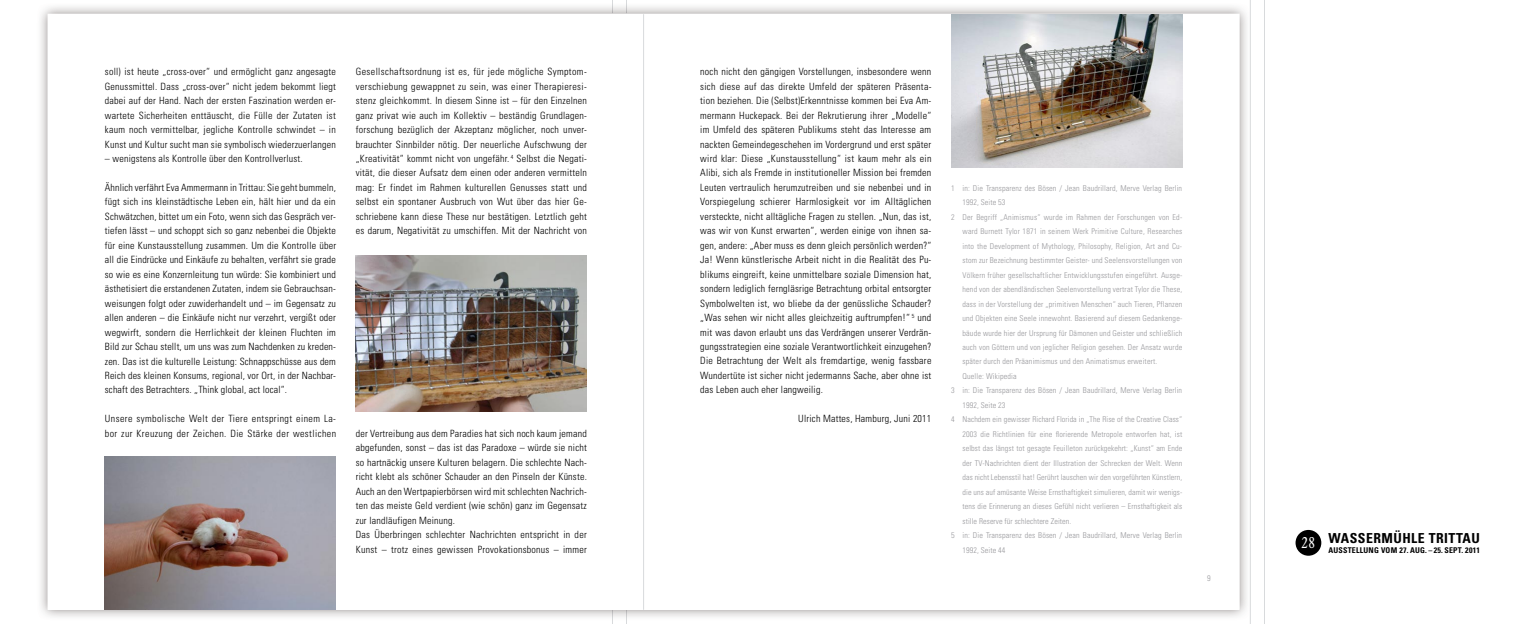
<style>
.page{position:relative;width:1514px;height:624px;background:#fff}
.page>*{position:absolute;margin:0;border:0;box-sizing:border-box;transform-origin:0 0}
.t1{font:condensed 16px "Garamond BE";color:#fff}
.t2{font:700 condensed 13.8px "Univers";letter-spacing:.035em;color:#000}
.t3{font:300 condensed 10px/14.5px "Univers";letter-spacing:.02em;color:#000;text-align:justify}
.t4{font:300 condensed 10px/14.5px "Univers";letter-spacing:.04em;color:#000}
.t5{font:300 condensed 8px "Univers";letter-spacing:.015em;color:#97979b}
.t6{font:700 condensed 7.9px "Univers";letter-spacing:.025em;color:#000}
</style>
<div class="page">
<div style="left:1295px;top:530px;width:26px;height:25px;background:#000;border-radius:50%"></div>
<hr style="left:612px;top:0;width:1px;height:624px;background:#d8dadc">
<hr style="left:626px;top:0;width:1px;height:624px;background:#d8dadc">
<img style="left:40px;top:6px;width:1207px;height:611px">
<img style="left:612px;top:6px;width:1px;height:611px">
<img style="left:626px;top:6px;width:1px;height:611px">
<hr style="left:1250px;top:0;width:1px;height:624px;background:#d8dadc">
<hr style="left:1264px;top:0;width:1px;height:624px;background:#d8dadc">
<div style="left:48px;top:14px;width:1191px;height:595px;background:#fff"></div>
<img style="left:951px;top:14px;width:231px;height:153px">
<img style="left:356px;top:255px;width:231px;height:156px">
<img style="left:105px;top:457px;width:231px;height:152px">
<hr style="left:643px;top:14px;width:1px;height:595px;background:#d8dadc">
<p class="t3" style="left:105px;top:64px;width:233px">soll) ist heute „cross-over“ und ermöglicht ganz angesagte Genussmittel. Dass „cross-over“ nicht jedem bekommt liegt dabei auf der Hand. Nach der ersten Faszination werden er&shy;wartete Sicherheiten enttäuscht, die Fülle der Zutaten ist kaum noch vermittelbar, jegliche Kontrolle schwindet – in Kunst und Kultur sucht man sie symbolisch wiederzuerlangen</p>
<p class="t3" style="left:105px;top:151px;width:199px">– wenigstens als Kontrolle über den Kontrollverlust.</p>
<p class="t3" style="left:105px;top:180px;width:233px">Ähnlich verfährt Eva Ammermann in Trittau: Sie geht bummeln, fügt sich ins kleinstädtische Leben ein, hält hier und da ein Schwätzchen, bittet um ein Foto, wenn sich das Gespräch ver&shy;tiefen lässt – und schoppt sich so ganz nebenbei die Objekte für eine Kunstausstellung zusammen. Um die Kontrolle über all die Eindrücke und Einkäufe zu behalten, verfährt sie grade so wie es eine Konzernleitung tun würde: Sie kombiniert und ästhetisiert die erstandenen Zutaten, indem sie Gebrauchsan&shy;weisungen folgt oder zuwiderhandelt und – im Gegensatz zu allen anderen – die Einkäufe nicht nur verzehrt, vergißt oder wegwirft, sondern die Herrlichkeit der kleinen Fluchten im Bild zur Schau stellt, um uns was zum Nachdenken zu kreden&shy;zen. Das ist die kulturelle Leistung: Schnappschüsse aus dem Reich des kleinen Konsums, regional, vor Ort, in der Nachbar&shy;schaft des Betrachters. „Think global, act local“.</p>
<p class="t4" style="left:105px;top:411px;width:233px">Unsere symbolische Welt der Tiere entspringt einem La&shy;bor zur Kreuzung der Zeichen. Die Stärke der westlichen</p>
<p class="t3" style="left:356px;top:64px;width:233px">Gesellschaftsordnung ist es, für jede mögliche Symptom&shy;verschiebung gewappnet zu sein, was einer Therapieresi&shy;stenz gleichkommt. In diesem Sinne ist – für den Einzelnen ganz privat wie auch im Kollektiv – beständig Grundlagen&shy;forschung bezüglich der Akzeptanz möglicher, noch unver&shy;brauchter Sinnbilder nötig. Der neuerliche Aufschwung der „Kreativität“ kommt nicht von ungefähr. <sup>4</sup> Selbst die Negati&shy;vität, die dieser Aufsatz dem einen oder anderen vermitteln mag: Er findet im Rahmen kulturellen Genusses statt und selbst ein spontaner Ausbruch von Wut über das hier Ge&shy;schriebene kann diese These nur bestätigen. Letztlich geht es darum, Negativität zu umschiffen. Mit der Nachricht von</p>
<p class="t3" style="left:356px;top:426px;width:233px;text-align:left">der Vertreibung aus dem Paradies hat sich noch kaum jemand abgefunden, sonst – das ist das Paradoxe – würde sie nicht so hartnäckig unsere Kulturen belagern. Die schlechte Nach&shy;richt klebt als schöner Schauder an den Pinseln der Künste.<br>Auch an den Wertpapierbörsen wird mit schlechten Nachrich&shy;ten das meiste Geld verdient (wie schön) ganz im Gegensatz zur landläufigen Meinung.<br>Das Überbringen schlechter Nachrichten entspricht in der Kunst – trotz eines gewissen Provokationsbonus – immer</p>
<p class="t3" style="left:700px;top:64px;width:233px">noch nicht den gängigen Vorstellungen, insbesondere wenn sich diese auf das direkte Umfeld der späteren Präsenta&shy;tion beziehen. Die (Selbst)Erkenntnisse kommen bei Eva Am&shy;mermann Huckepack. Bei der Rekrutierung ihrer „Modelle“ im Umfeld des späteren Publikums steht das Interesse am nackten Gemeindegeschehen im Vordergrund und erst später wird klar: Diese „Kunstausstellung“ ist kaum mehr als ein Alibi, sich als Fremde in institutioneller Mission bei fremden Leuten vertraulich herumzutreiben und sie nebenbei und in Vorspiegelung schierer Harmlosigkeit vor im Alltäglichen versteckte, nicht alltägliche Fragen zu stellen. „Nun, das ist, was wir von Kunst erwarten“, werden einige von ihnen sa&shy;gen, andere: „Aber muss es denn gleich persönlich werden?“ Ja! Wenn künstlerische Arbeit nicht in die Realität des Pu&shy;blikums eingreift, keine unmittelbare soziale Dimension hat, sondern lediglich ferngläsrige Betrachtung orbital entsorgter Symbolwelten ist, wo bliebe da der genüssliche Schauder? „Was sehen wir nicht alles gleichzeitig auftrumpfen!“ <sup>5</sup> und mit was davon erlaubt uns das Verdrängen unserer Verdrän&shy;gungsstrategien eine soziale Verantwortlichkeit einzugehen?<br>Die Betrachtung der Welt als fremdartige, wenig fassbare Wundertüte ist sicher nicht jedermanns Sache, aber ohne ist das Leben auch eher langweilig.</p>
<p class="t3" style="left:798px;top:411px;width:135px">Ulrich Mattes, Hamburg, Juni 2011</p>
<p class="t5" style="left:951px;top:183px;width:232px">1 in: Die Transparenz des Bösen / Jean Baudrillard, Merve Verlag Berlin</p>
<p class="t5" style="left:962px;top:198px;width:44px">1992, Seite 53</p>
<p class="t5" style="left:951px;top:212px;width:233px">2 Der Begriff „Animismus“ wurde im Rahmen der Forschungen von Ed-</p>
<p class="t5" style="left:962px;top:227px;width:221px">ward Burnett Tylor 1871 in seinem Werk Primitive Culture, Researches</p>
<p class="t5" style="left:962px;top:241px;width:221px">into the Development of Mythology, Philosophy, Religion, Art and Cu-</p>
<p class="t5" style="left:962px;top:255px;width:221px">stom zur Bezeichnung bestimmter Geister- und Seelensvorstellungen von</p>
<p class="t5" style="left:962px;top:270px;width:221px">Völkern früher gesellschaftlicher Entwicklungsstufen eingeführt. Ausge-</p>
<p class="t5" style="left:962px;top:284px;width:221px">hend von der abendländischen Seelenvorstellung vertrat Tylor die These,</p>
<p class="t5" style="left:962px;top:299px;width:221px">dass in der Vorstellung der „primitiven Menschen“ auch Tieren, Pflanzen</p>
<p class="t5" style="left:962px;top:313px;width:221px">und Objekten eine Seele innewohnt. Basierend auf diesem Gedankenge-</p>
<p class="t5" style="left:962px;top:328px;width:221px">bäude wurde hier der Ursprung für Dämonen und Geister und schließlich</p>
<p class="t5" style="left:962px;top:342px;width:221px">auch von Göttern und von jeglicher Religion gesehen. Der Ansatz wurde</p>
<p class="t5" style="left:962px;top:357px;width:196px">später durch den Präanimismus und den Animatismus erweitert.</p>
<p class="t5" style="left:962px;top:371px;width:56px">Quelle: Wikipedia</p>
<p class="t5" style="left:951px;top:386px;width:232px">3 in: Die Transparenz des Bösen / Jean Baudrillard, Merve Verlag Berlin</p>
<p class="t5" style="left:962px;top:400px;width:44px">1992, Seite 23</p>
<p class="t5" style="left:951px;top:414px;width:233px">4 Nachdem ein gewisser Richard Florida in „The Rise of the Creative Class“</p>
<p class="t5" style="left:962px;top:429px;width:221px">2003 die Richtlinien für eine florierende Metropole entworfen hat, ist</p>
<p class="t5" style="left:962px;top:443px;width:221px">selbst das längst tot gesagte Feuilleton zurückgekehrt: „Kunst“ am Ende</p>
<p class="t5" style="left:962px;top:458px;width:221px">der TV-Nachrichten dient der Illustration der Schrecken der Welt. Wenn</p>
<p class="t5" style="left:962px;top:472px;width:221px">das nicht Lebensstil hat! Gerührt lauschen wir den vorgeführten Künstlern,</p>
<p class="t5" style="left:962px;top:487px;width:221px">die uns auf amüsante Weise Ernsthaftigkeit simulieren, damit wir wenigs-</p>
<p class="t5" style="left:962px;top:501px;width:221px">tens die Erinnerung an dieses Gefühl nicht verlieren – Ernsthaftigkeit als</p>
<p class="t5" style="left:962px;top:516px;width:110px">stille Reserve für schlechtere Zeiten.</p>
<p class="t5" style="left:951px;top:530px;width:232px">5 in: Die Transparenz des Bösen / Jean Baudrillard, Merve Verlag Berlin</p>
<p class="t5" style="left:962px;top:545px;width:44px">1992, Seite 44</p>
<p class="t5" style="left:1207px;top:573px;width:5px">9</p>
<h1 class="t1" style="left:1301px;top:533px;width:15px">28</h1>
<h2 class="t2" style="left:1328px;top:529px;width:153px">WASSERMÜHLE TRITTAU</h2>
<p class="t6" style="left:1328px;top:545px;width:153px">AUSSTELLUNG VOM 27. AUG. – 25. SEPT. 2011</p>
</div>
